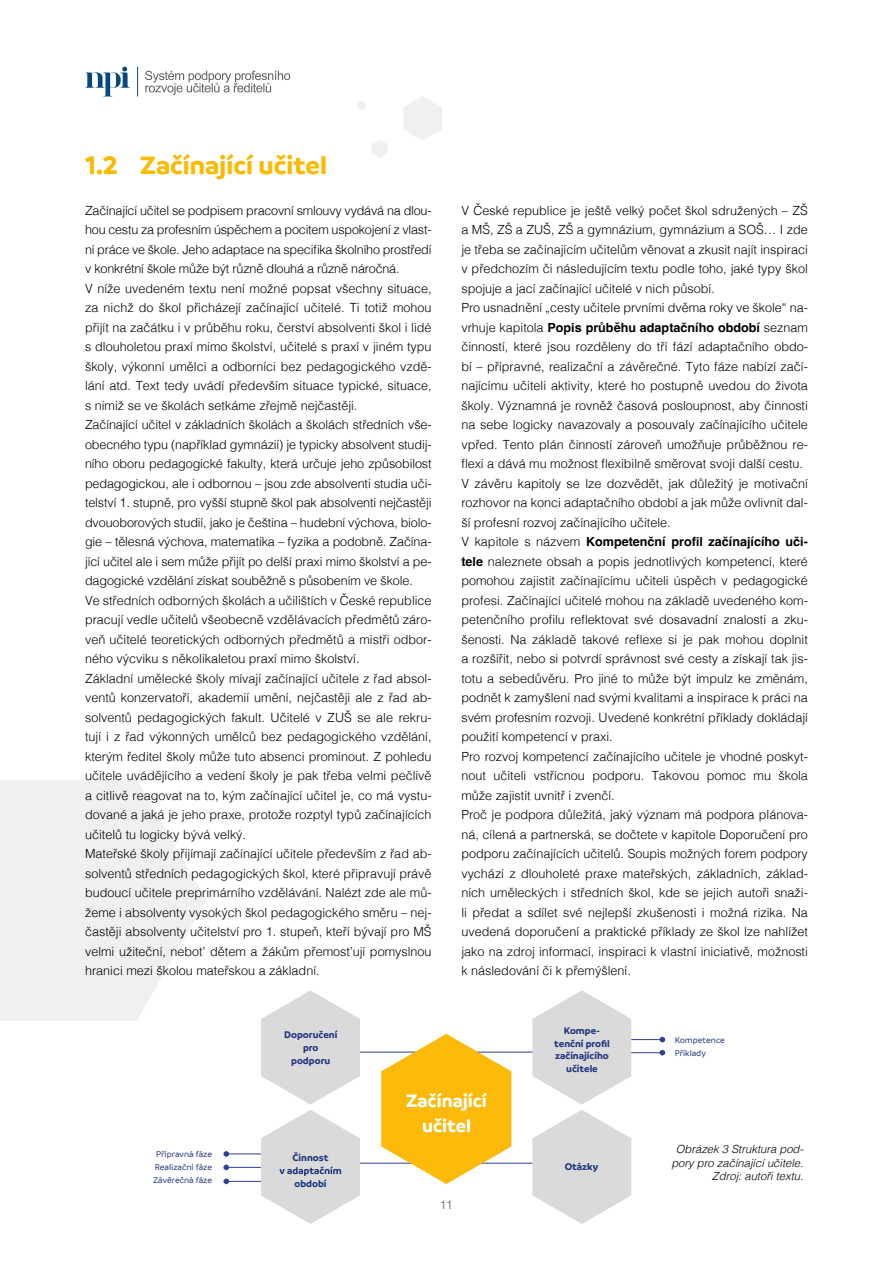
<style>
.page{position:relative;width:893px;height:1263px;background:#fff}
.page>*{position:absolute;margin:0;border:0;box-sizing:border-box;transform-origin:0 0}
.t1{font:700 27px "Branding";color:#fbba00}
.t2{font:700 19.35px/24.5px "Branding";color:#fff;text-align:center}
.t3{font:300 12.6px/19.5px "Helvetica";color:#000}
.t4{font:12.6px "Helvetica";color:#858585}
.t5{font:italic 300 11.25px/13.5px "Helvetica";color:#000;text-align:right}
.t6{font:700 10.35px/12.9px "Branding";color:#253780;text-align:center}
.t7{font:500 9px/12.9px "Branding";color:#253780;text-align:center}
.s1{font-weight:700}
</style>
<div class="page">
<svg style="left:85px;top:67px;width:53px;height:29px"></svg>
<svg style="left:145px;top:71px;width:145px;height:24px"></svg>
<svg style="left:0;top:780px;width:206px;height:240px;fill:#f0f0ef"></svg>
<svg style="left:404px;top:96px;width:38px;height:44px"></svg>
<svg style="left:372px;top:140px;width:15px;height:18px"></svg>
<svg style="left:358px;top:101px;width:8px;height:9px"></svg>
<hr style="left:354px;top:1052px;width:76px;height:1px;background:#2e3e90">
<hr style="left:468px;top:1052px;width:77px;height:1px;background:#2e3e90">
<hr style="left:354px;top:1163px;width:76px;height:1px;background:#2e3e90">
<hr style="left:468px;top:1163px;width:77px;height:1px;background:#2e3e90">
<svg style="left:381px;top:1034px;width:130px;height:150px"></svg>
<svg style="left:660px;top:1036px;width:5px;height:7px"></svg>
<hr style="left:625px;top:1039px;width:40px;height:1px;background:#2e3e90">
<svg style="left:224px;top:1178px;width:5px;height:6px"></svg>
<svg style="left:660px;top:1050px;width:5px;height:6px"></svg>
<hr style="left:224px;top:1181px;width:39px;height:1px;background:#2e3e90">
<hr style="left:625px;top:1052px;width:40px;height:1px;background:#2e3e90">
<svg style="left:224px;top:1164px;width:5px;height:6px"></svg>
<hr style="left:224px;top:1167px;width:39px;height:1px;background:#2e3e90">
<svg style="left:224px;top:1151px;width:5px;height:6px"></svg>
<hr style="left:224px;top:1153px;width:39px;height:1px;background:#2e3e90">
<svg style="left:261px;top:990px;width:99px;height:114px"></svg>
<svg style="left:532px;top:990px;width:99px;height:114px"></svg>
<svg style="left:532px;top:1110px;width:99px;height:114px"></svg>
<svg style="left:261px;top:1110px;width:99px;height:114px"></svg>
<h1 class="t1" style="left:85px;top:150px;width:243px">1.2 Začínající učitel</h1>
<p class="t3" style="left:85px;top:200px;width:348px">Začínající učitel se podpisem pracovní smlouvy vydává na dlou&shy;hou cestu za profesním úspěchem a pocitem uspokojení z vlast&shy;ní práce ve škole. Jeho adaptace na specifika školního prostředí v konkrétní škole může být různě dlouhá a různě náročná.<br>V níže uvedeném textu není možné popsat všechny situace, za nichž do škol přicházejí začínající učitelé. Ti totiž mohou přijít na začátku i v průběhu roku, čerství absolventi škol i lidé s dlouholetou praxí mimo školství, učitelé s praxí v jiném typu školy, výkonní umělci a odborníci bez pedagogického vzdě&shy;lání atd. Text tedy uvádí především situace typické, situace, s nimiž se ve školách setkáme zřejmě nejčastěji.<br>Začínající učitel v základních školách a školách středních vše&shy;obecného typu (například gymnázií) je typicky absolvent studij&shy;ního oboru pedagogické fakulty, která určuje jeho způsobilost pedagogickou, ale i odbornou – jsou zde absolventi studia uči&shy;telství 1. stupně, pro vyšší stupně škol pak absolventi nejčastěji dvouoborových studií, jako je čeština – hudební výchova, biolo&shy;gie – tělesná výchova, matematika – fyzika a podobně. Začína&shy;jící učitel ale i sem může přijít po delší praxi mimo školství a pe&shy;dagogické vzdělání získat souběžně s působením ve škole.<br>Ve středních odborných školách a učilištích v České republice pracují vedle učitelů všeobecně vzdělávacích předmětů záro&shy;veň učitelé teoretických odborných předmětů a mistři odbor&shy;ného výcviku s několikaletou praxí mimo školství.<br>Základní umělecké školy mívají začínající učitele z řad absol&shy;ventů konzervatoří, akademií umění, nejčastěji ale z řad ab&shy;solventů pedagogických fakult. Učitelé v ZUŠ se ale rekru&shy;tují i z řad výkonných umělců bez pedagogického vzdělání, kterým ředitel školy může tuto absenci prominout. Z pohledu učitele uvádějícího a vedení školy je pak třeba velmi pečlivě a citlivě reagovat na to, kým začínající učitel je, co má vystu&shy;dované a jaká je jeho praxe, protože rozptyl typů začínajících učitelů tu logicky bývá velký.<br>Mateřské školy přijímají začínající učitele především z řad ab&shy;solventů středních pedagogických škol, které připravují právě budoucí učitele preprimárního vzdělávání. Nalézt zde ale mů&shy;žeme i absolventy vysokých škol pedagogického směru – nej&shy;častěji absolventy učitelství pro 1. stupeň, kteří bývají pro MŠ velmi užiteční, neboť dětem a žákům přemosťují pomyslnou hranici mezi školou mateřskou a základní.</p>
<p class="t3" style="left:461px;top:200px;width:348px">V České republice je ještě velký počet škol sdružených – ZŠ a MŠ, ZŠ a ZUŠ, ZŠ a gymnázium, gymnázium a SOŠ… I zde je třeba se začínajícím učitelům věnovat a zkusit najít inspiraci v předchozím či následujícím textu podle toho, jaké typy škol spojuje a jací začínající učitelé v nich působí.<br>Pro usnadnění „cesty učitele prvními dvěma roky ve škole“ na&shy;vrhuje kapitola <span class="s1">Popis průběhu adaptačního období</span> seznam činností, které jsou rozděleny do tří fází adaptačního obdo&shy;bí – přípravné, realizační a závěrečné. Tyto fáze nabízí začí&shy;najícímu učiteli aktivity, které ho postupně uvedou do života školy. Významná je rovněž časová posloupnost, aby činnosti na sebe logicky navazovaly a posouvaly začínajícího učitele vpřed. Tento plán činností zároveň umožňuje průběžnou re&shy;flexi a dává mu možnost flexibilně směrovat svoji další cestu.<br>V závěru kapitoly se lze dozvědět, jak důležitý je motivační rozhovor na konci adaptačního období a jak může ovlivnit dal&shy;ší profesní rozvoj začínajícího učitele.<br>V kapitole s názvem <span class="s1">Kompetenční profil začínajícího uči&shy;tele</span> naleznete obsah a popis jednotlivých kompetencí, které pomohou zajistit začínajícímu učiteli úspěch v pedagogické profesi. Začínající učitelé mohou na základě uvedeného kom&shy;petenčního profilu reflektovat své dosavadní znalosti a zku&shy;šenosti. Na základě takové reflexe si je pak mohou doplnit a rozšířit, nebo si potvrdí správnost své cesty a získají tak jis&shy;totu a sebedůvěru. Pro jiné to může být impulz ke změnám, podnět k zamyšlení nad svými kvalitami a inspirace k práci na svém profesním rozvoji. Uvedené konkrétní příklady dokládají použití kompetencí v praxi.<br>Pro rozvoj kompetencí začínajícího učitele je vhodné poskyt&shy;nout učiteli vstřícnou podporu. Takovou pomoc mu škola může zajistit uvnitř i zvenčí.<br>Proč je podpora důležitá, jaký význam má podpora plánova&shy;ná, cílená a partnerská, se dočtete v kapitole Doporučení pro podporu začínajících učitelů. Soupis možných forem podpory vychází z dlouholeté praxe mateřských, základních, základ&shy;ních uměleckých i středních škol, kde se jejich autoři snaži&shy;li předat a sdílet své nejlepší zkušenosti i možná rizika. Na uvedená doporučení a praktické příklady ze škol lze nahlížet jako na zdroj informací, inspiraci k vlastní iniciativě, možnosti k následování či k přemýšlení.</p>
<p class="t7" style="left:153px;top:1148px;width:61px">Přípravná fáze<br>Realizační fáze<br>Závěrečná fáze</p>
<p class="t6" style="left:284px;top:1028px;width:55px">Doporučení pro podporu</p>
<p class="t6" style="left:554px;top:1024px;width:57px">Kompe&shy;tenční profil začínajícího učitele</p>
<p class="t6" style="left:293px;top:1151px;width:37px">Činnost</p>
<p class="t6" style="left:294px;top:1177px;width:34px">období</p>
<h2 class="t2" style="left:406px;top:1089px;width:82px">Začínající učitel</h2>
<p class="t4" style="left:440px;top:1195px;width:15px">11</p>
<p class="t6" style="left:565px;top:1160px;width:35px">Otázky</p>
<p class="t7" style="left:675px;top:1034px;width:52px;text-align:left">Kompetence<br>Příklady</p>
<p class="t5" style="left:671px;top:1142px;width:134px">Obrázek 3 Struktura pod&shy;pory pro začínající učitele.<br>Zdroj: autoři textu.</p>
</div>
